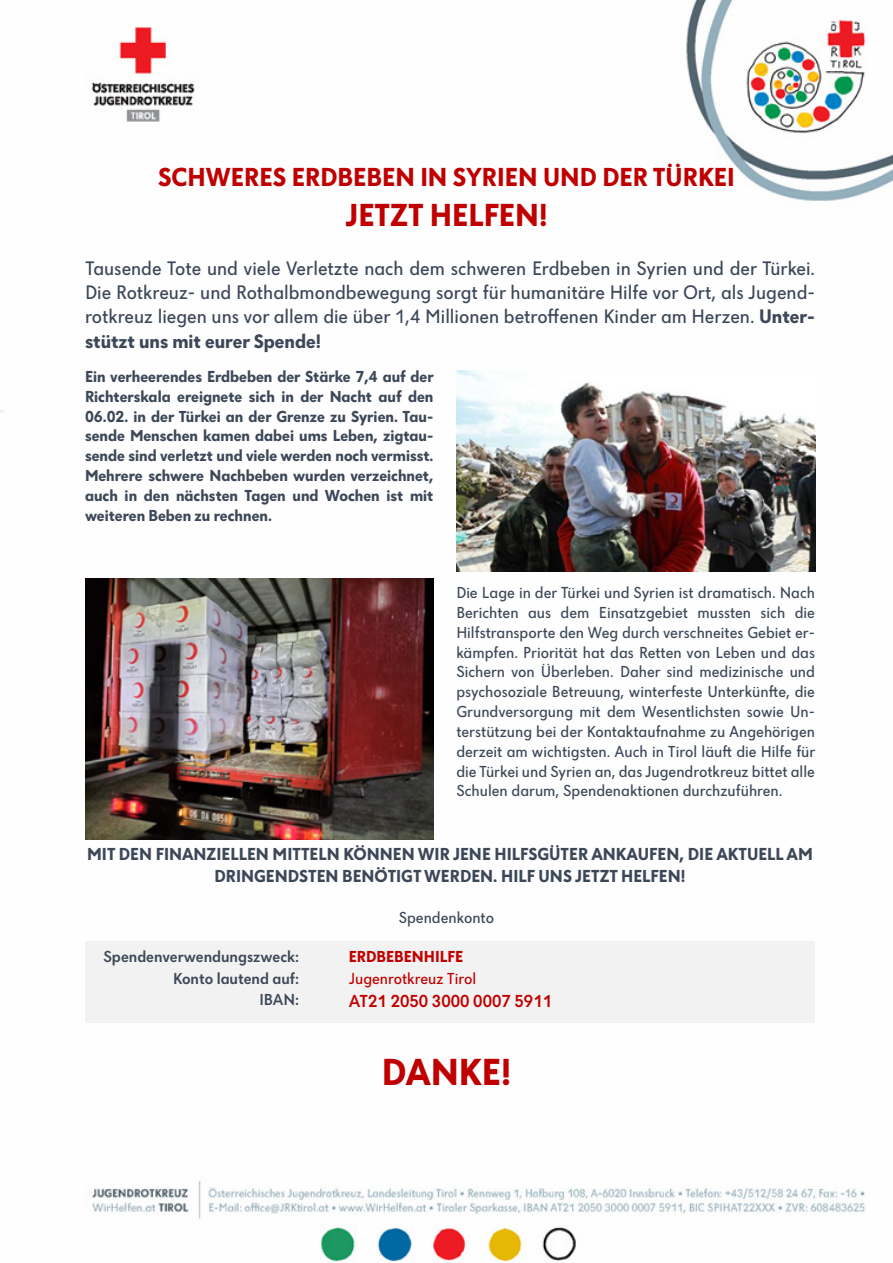
<style>
.page{position:relative;width:893px;height:1263px;background:#fff}
.page>*{position:absolute;margin:0;border:0;box-sizing:border-box;transform-origin:0 0}
.t1{font:700 39px "Dunant";color:#c00000}
.t2{font:700 33px "Dunant";color:#c00000}
.t3{font:700 27px "Dunant";color:#c00000}
.t4{font:20.25px/24.3px "Dunant";color:#3c4858;text-align:justify}
.t5{font:700 18px/21.6px "Dunant";color:#3c4858;text-align:center}
.t6{font:500 18px "Dunant";color:#c00000}
.t7{font:16.5px/19.8px "Dunant";color:#3c4858;text-align:justify}
.t8{font:700 16.5px/19.8px "Dunant";color:#3c4858;text-align:justify}
.t9{font:500 16.5px "Dunant";color:#3c4858}
.t10{font:16.5px "Dunant";color:#c00000}
.t11{font:700 16.5px "Dunant";color:#c00000}
.s1{font-weight:700}
</style>
<div class="page">
<img style="left:0;top:0;width:893px;height:1262px">
<div style="left:85px;top:941px;width:730px;height:82px;background:#f2f2f2"></div>
<img style="left:457px;top:371px;width:358px;height:201px">
<img style="left:85px;top:579px;width:348px;height:261px">
<p class="t3" style="left:158px;top:162px;width:578px">SCHWERES ERDBEBEN IN SYRIEN UND DER TÜRKEI</p>
<p class="t2" style="left:345px;top:196px;width:204px">JETZT HELFEN!</p>
<p class="t4" style="left:85px;top:256px;width:731px">Tausende Tote und viele Verletzte nach dem schweren Erdbeben in Syrien und der Türkei.<br>Die Rotkreuz- und Rothalbmondbewegung sorgt für humanitäre Hilfe vor Ort, als Jugend&shy;rotkreuz liegen uns vor allem die über 1,4 Millionen betroffenen Kinder am Herzen. <span class="s1">Unter&shy;stützt uns mit eurer Spende!</span></p>
<p class="t8" style="left:85px;top:366px;width:350px">Ein verheerendes Erdbeben der Stärke 7,4 auf der Richterskala ereignete sich in der Nacht auf den 06.02. in der Türkei an der Grenze zu Syrien. Tau&shy;sende Menschen kamen dabei ums Leben, zigtau&shy;sende sind verletzt und viele werden noch vermisst.<br>Mehrere schwere Nachbeben wurden verzeichnet, auch in den nächsten Tagen und Wochen ist mit weiteren Beben zu rechnen.</p>
<p class="t7" style="left:456px;top:583px;width:361px">Die Lage in der Türkei und Syrien ist dramatisch. Nach Berichten aus dem Einsatzgebiet mussten sich die Hilfstransporte den Weg durch verschneites Gebiet er&shy;kämpfen. Priorität hat das Retten von Leben und das Sichern von Überleben. Daher sind medizinische und psychosoziale Betreuung, winterfeste Unterkünfte, die Grundversorgung mit dem Wesentlichsten sowie Un&shy;terstützung bei der Kontaktaufnahme zu Angehörigen derzeit am wichtigsten. Auch in Tirol läuft die Hilfe für die Türkei und Syrien an, das Jugendrotkreuz bittet alle Schulen darum, Spendenaktionen durchzuführen.</p>
<p class="t5" style="left:87px;top:843px;width:727px">MIT DEN FINANZIELLEN MITTELN KÖNNEN WIR JENE HILFSGÜTER ANKAUFEN, DIE AKTUELL AM<br>DRINGENDSTEN BENÖTIGT WERDEN. HILF UNS JETZT HELFEN!</p>
<p class="t7" style="left:399px;top:908px;width:97px">Spendenkonto</p>
<p class="t9" style="left:103px;top:947px;width:197px">Spendenverwendungszweck:</p>
<p class="t11" style="left:349px;top:947px;width:116px">ERDBEBENHILFE</p>
<p class="t10" style="left:349px;top:969px;width:129px">Jugenrotkreuz Tirol</p>
<p class="t6" style="left:349px;top:990px;width:205px">AT21 2050 3000 0007 5911</p>
<p class="t9" style="left:173px;top:969px;width:128px">Konto lautend auf:</p>
<p class="t9" style="left:259px;top:991px;width:41px">IBAN:</p>
<p class="t1" style="left:382px;top:1050px;width:131px">DANKE!</p>
</div>
